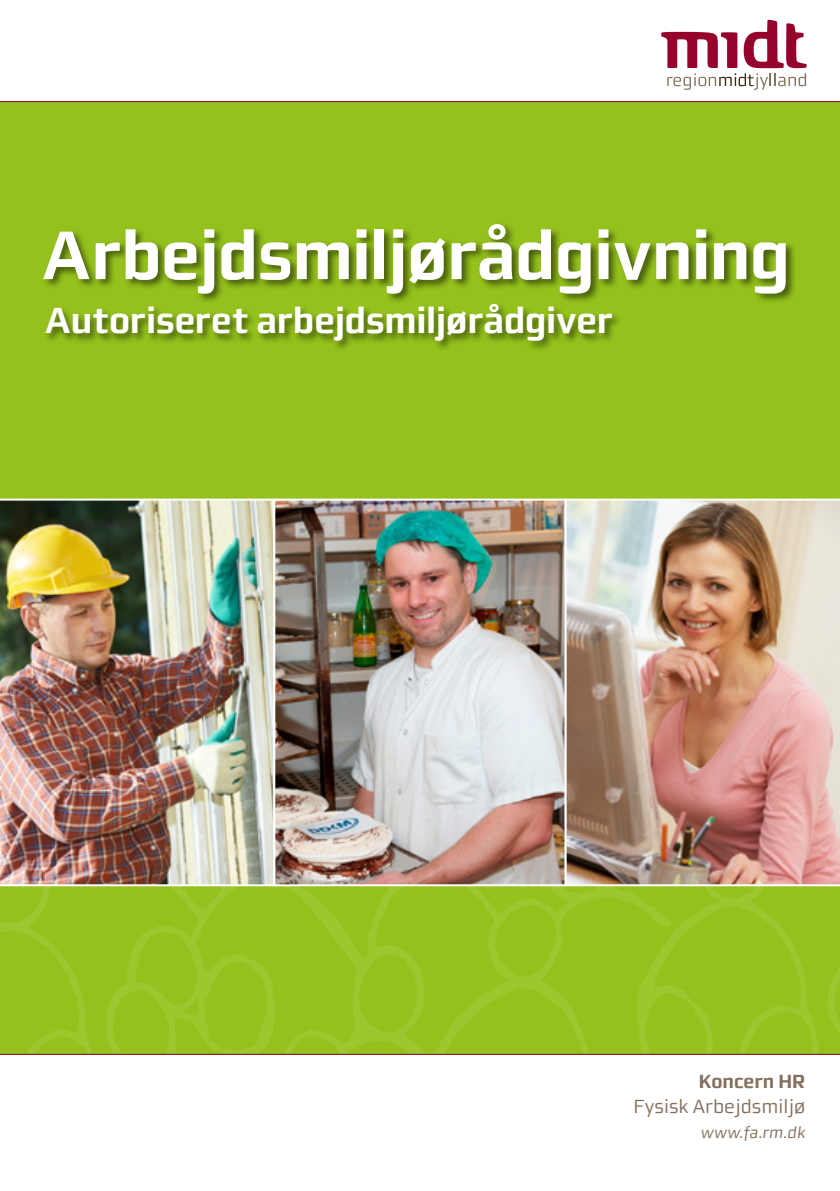
<style>
.page{position:relative;width:840px;height:1191px;background:#fff}
.page>*{position:absolute;margin:0;border:0;box-sizing:border-box;transform-origin:0 0}
.rubrik_forside{font:700 68px "midtsans";letter-spacing:-.01em;color:#fff}
.underrubrik_forside{font:700 36px "midtsans";letter-spacing:-.005em;color:#fff}
.Afsender_2__linje{font:19px "midtsans";color:#84705d}
.Afsender_1__linje{font:700 19px "midtsans";color:#84705d}
.Afsender_3_-5__linje{font:italic 16px "midtsans";color:#84705d}
</style>
<div class="page">
<svg style="left:661px;top:19px;width:145px;height:71px"></svg>
<div style="left:0;top:102px;width:839px;height:952px;background:#94c11c"></div>
<svg style="left:0;top:886px;width:839px;height:168px"></svg>
<svg style="left:778px;top:923px;width:7px;height:9px"></svg>
<svg style="left:793px;top:1005px;width:6px;height:3px"></svg>
<svg style="left:192px;top:998px;width:5px;height:6px"></svg>
<img style="left:276px;top:501px;width:287px;height:382px">
<img style="left:0;top:498px;width:273px;height:388px">
<div style="left:273px;top:498px;width:293px;height:388px;border:2px solid #fff"></div>
<img style="left:564px;top:498px;width:275px;height:388px">
<hr style="left:0;top:101px;width:839px;height:1px;background:#95032d">
<hr style="left:0;top:1054px;width:839px;height:1px;background:#95032d">
<div style="left:41px;top:222px;width:754px;height:82px;background:#000;opacity:.52"></div>
<div style="left:44px;top:302px;width:578px;height:49px;background:#000;opacity:.52"></div>
<p class="rubrik_forside" style="left:42px;top:216px;width:749px">Arbejdsmiljørådgivning</p>
<p class="underrubrik_forside" style="left:45px;top:300px;width:568px">Autoriseret arbejdsmiljørådgiver</p>
<p class="Afsender_1__linje" style="left:698px;top:1070px;width:108px">Koncern HR</p>
<p class="Afsender_2__linje" style="left:633px;top:1095px;width:173px">Fysisk Arbejdsmiljø</p>
<p class="Afsender_3_-5__linje" style="left:700px;top:1123px;width:106px">www.fa.rm.dk</p>
</div>
